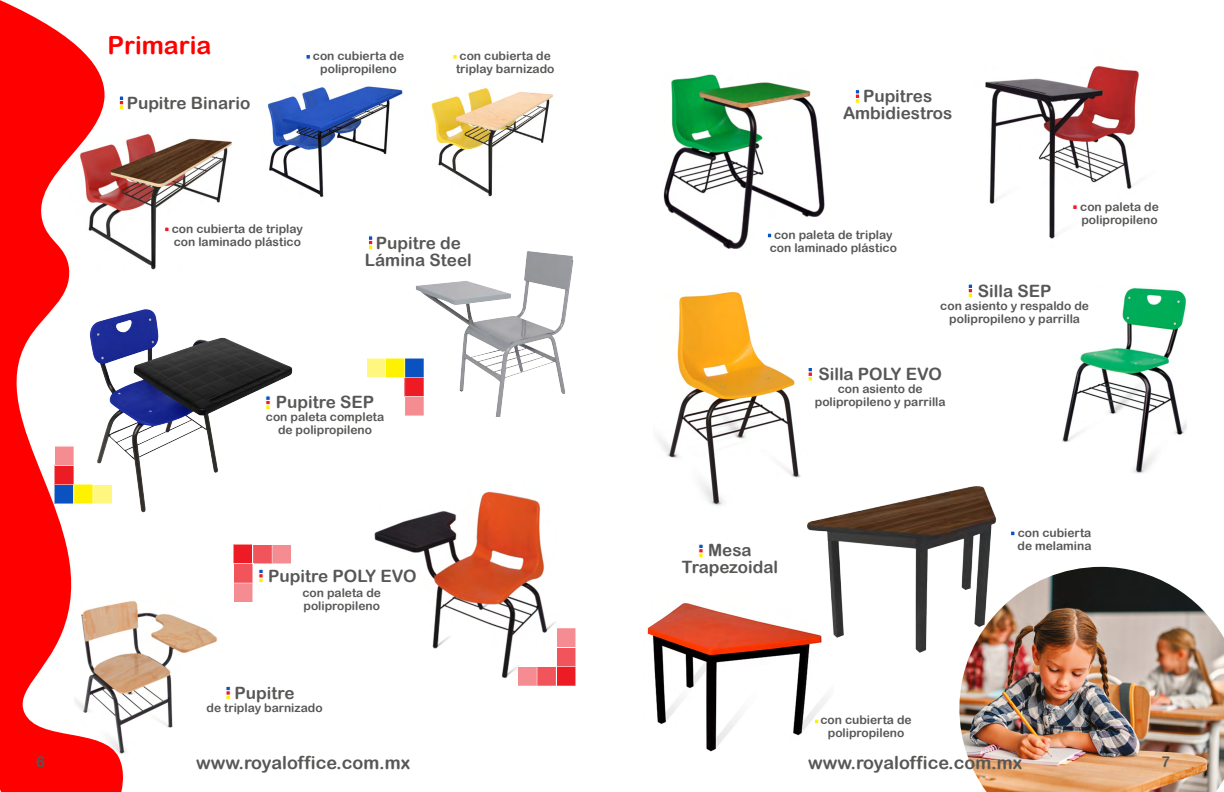
<style>
.page{position:relative;width:1224px;height:792px;background:#fff}
.page>*{position:absolute;margin:0;border:0;box-sizing:border-box;transform-origin:0 0}
.t1{font:25px "Arial Rounded MT Bold";color:#f00}
.t2{font:18px "Arial Rounded MT Bold";color:#575756}
.t3{font:17px/17px "Arial Rounded MT Bold";color:#575756;text-align:center}
.t4{font:15px "Arial Rounded MT Bold";color:#575756}
.t5{font:12px/13px "Arial Rounded MT Bold";color:#575756;text-align:center}
</style>
<div class="page">
<img style="left:124px;top:134px;width:108px;height:136px">
<img style="left:268px;top:86px;width:135px;height:111px">
<img style="left:431px;top:88px;width:122px;height:109px">
<img style="left:374px;top:491px;width:182px;height:188px">
<img style="left:124px;top:309px;width:169px;height:204px">
<img style="left:124px;top:601px;width:93px;height:152px">
<img style="left:663px;top:74px;width:162px;height:174px">
<img style="left:985px;top:66px;width:154px;height:173px">
<img style="left:647px;top:603px;width:181px;height:149px">
<img style="left:807px;top:486px;width:190px;height:167px">
<img style="left:1062px;top:288px;width:125px;height:186px">
<img style="left:416px;top:251px;width:158px;height:165px">
<img style="left:657px;top:291px;width:151px;height:222px">
<img style="left:959px;top:567px;width:265px;height:225px">
<svg style="left:368px;top:236px;width:5px;height:13px"></svg>
<svg style="left:266px;top:396px;width:4px;height:13px"></svg>
<svg style="left:699px;top:544px;width:4px;height:14px"></svg>
<svg style="left:808px;top:368px;width:4px;height:13px"></svg>
<svg style="left:855px;top:90px;width:5px;height:13px"></svg>
<svg style="left:226px;top:686px;width:4px;height:14px"></svg>
<svg style="left:968px;top:284px;width:4px;height:14px"></svg>
<svg style="left:306px;top:55px;width:4px;height:4px"></svg>
<svg style="left:453px;top:55px;width:4px;height:4px"></svg>
<svg style="left:165px;top:227px;width:4px;height:5px"></svg>
<svg style="left:767px;top:233px;width:5px;height:5px"></svg>
<svg style="left:1073px;top:205px;width:4px;height:4px"></svg>
<svg style="left:1011px;top:531px;width:4px;height:5px"></svg>
<svg style="left:814px;top:719px;width:5px;height:5px"></svg>
<svg style="left:0;top:0;width:124px;height:792px"></svg>
<svg style="left:54px;top:446px;width:58px;height:58px"></svg>
<svg style="left:367px;top:358px;width:57px;height:58px"></svg>
<svg style="left:233px;top:544px;width:58px;height:58px"></svg>
<svg style="left:517px;top:628px;width:59px;height:58px"></svg>
<h1 class="t1" style="left:107px;top:31px;width:105px">Primaria</h1>
<h3 class="t3" style="left:127px;top:94px;width:125px">Pupitre Binario</h3>
<p class="t5" style="left:313px;top:49px;width:93px">con cubierta de polipropileno</p>
<p class="t5" style="left:456px;top:49px;width:100px">con cubierta de triplay barnizado</p>
<h3 class="t3" style="left:843px;top:87px;width:111px">Pupitres<br>Ambidiestros</h3>
<p class="t5" style="left:172px;top:222px;width:133px;text-align:left">con cubierta de triplay con laminado plástico</p>
<p class="t5" style="left:770px;top:228px;width:129px">con paleta de triplay con laminado plástico</p>
<h3 class="t3" style="left:365px;top:234px;width:108px">Pupitre de<br>Lámina Steel</h3>
<p class="t5" style="left:1080px;top:200px;width:80px;text-align:left">con paleta de polipropileno</p>
<h3 class="t3" style="left:276px;top:394px;width:100px">Pupitre SEP</h3>
<p class="t5" style="left:266px;top:410px;width:120px">con paleta completa de polipropileno</p>
<h3 class="t3" style="left:268px;top:567px;width:150px">Pupitre POLY EVO</h3>
<p class="t5" style="left:302px;top:586px;width:80px;text-align:left">con paleta de polipropileno</p>
<h3 class="t3" style="left:235px;top:684px;width:61px">Pupitre</h3>
<p class="t5" style="left:207px;top:701px;width:118px">de triplay barnizado</p>
<h3 class="t3" style="left:978px;top:282px;width:75px">Silla SEP</h3>
<p class="t5" style="left:940px;top:299px;width:150px">con asiento y respaldo de polipropileno y parrilla</p>
<h3 class="t3" style="left:818px;top:365px;width:125px">Silla POLY EVO</h3>
<p class="t5" style="left:815px;top:382px;width:132px">con asiento de polipropileno y parrilla</p>
<h3 class="t3" style="left:682px;top:542px;width:98px">Mesa<br>Trapezoidal</h3>
<p class="t5" style="left:1018px;top:526px;width:76px;text-align:left">con cubierta de melamina</p>
<p class="t5" style="left:820px;top:714px;width:93px">con cubierta de polipropileno</p>
<p class="t4" style="left:36px;top:753px;width:10px">6</p>
<h2 class="t2" style="left:196px;top:752px;width:216px">www.royaloffice.com.mx</h2>
<h2 class="t2" style="left:808px;top:752px;width:216px">www.royaloffice.com.mx</h2>
<p class="t4" style="left:1161px;top:753px;width:10px">7</p>
</div>
